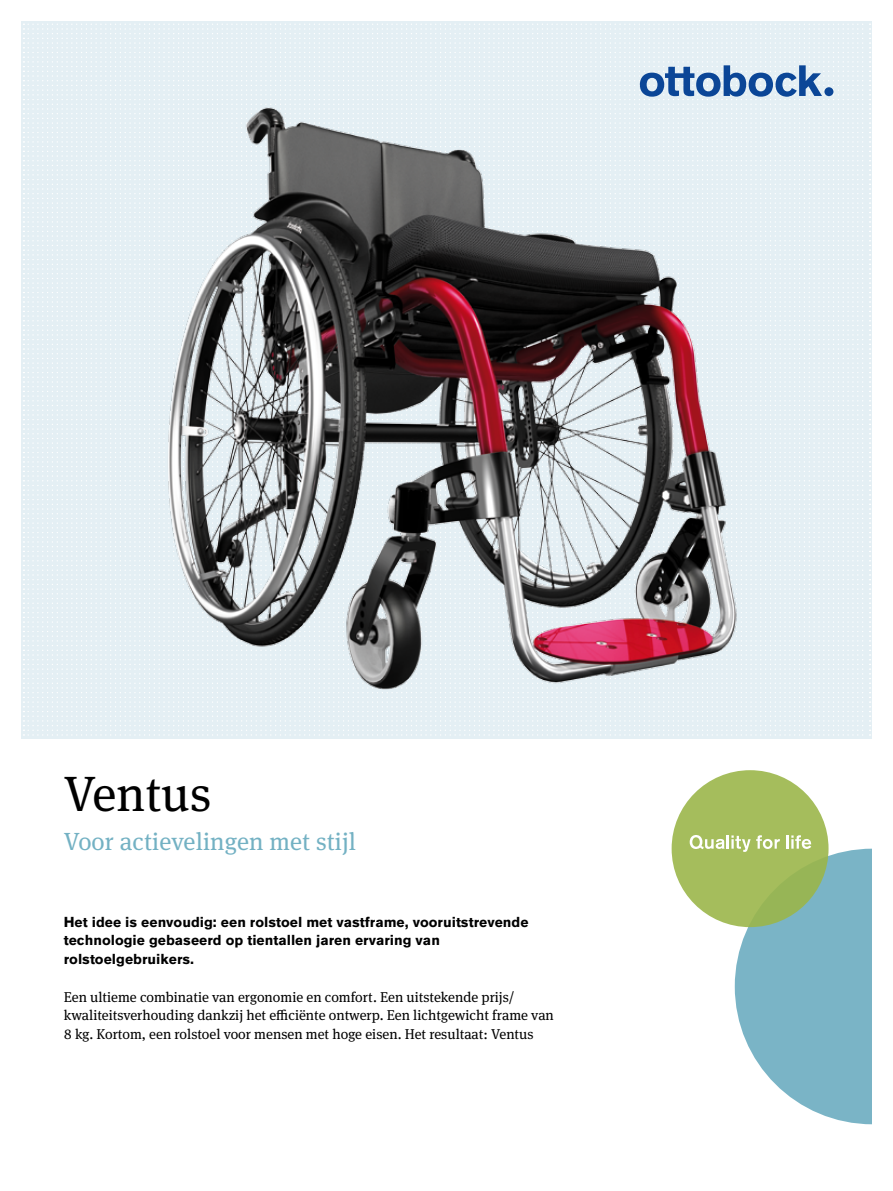
<style>
.page{position:relative;width:893px;height:1191px;background:#fff}
.page>*{position:absolute;margin:0;border:0;box-sizing:border-box;transform-origin:0 0}
.t1{font:49.5px "OBO Serif";color:#000}
.t2{font:24.75px "OBO Serif";letter-spacing:.005em;color:#73b1c3}
.t3{font:14.25px/18.8px "OBO Serif";color:#000}
.t4{font:700 14.25px/18.8px "OBO Sans";color:#000}
</style>
<div class="page">
<div style="left:672px;top:770px;width:156px;height:157px;background:#a5bd5c;border-radius:50%"></div>
<svg style="left:690px;top:835px;width:182px;height:289px"></svg>
<div style="left:23px;top:24px;width:847px;height:715px;background:#e4eff4"></div>
<img style="left:33px;top:43px;width:839px;height:696px">
<h1 class="t1" style="left:64px;top:764px;width:149px">Ventus</h1>
<h2 class="t2" style="left:64px;top:827px;width:294px">Voor actievelingen met stijl</h2>
<p class="t4" style="left:64px;top:912px;width:466px">Het idee is eenvoudig: een rolstoel met vastframe, vooruitstrevende technologie gebaseerd op tientallen jaren ervaring van rolstoelgebruikers.</p>
<p class="t3" style="left:64px;top:987px;width:492px">Een ultieme combinatie van ergonomie en comfort. Een uitstekende prijs/ kwaliteitsverhouding dankzij het efficiënte ontwerp. Een lichtgewicht frame van<br>8 kg. Kortom, een rolstoel voor mensen met hoge eisen. Het resultaat: Ventus</p>
</div>
